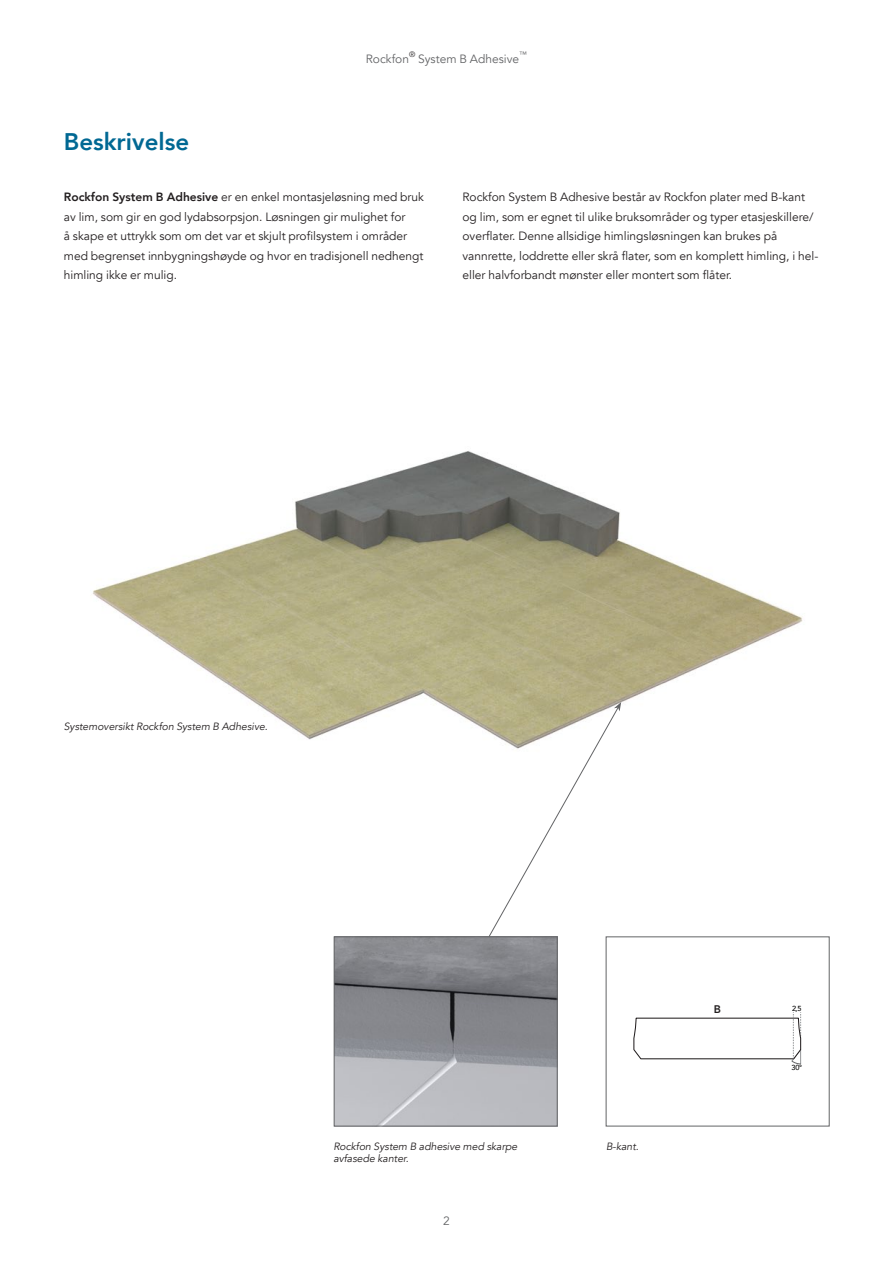
<style>
.page{position:relative;width:893px;height:1263px;background:#fff}
.page>*{position:absolute;margin:0;border:0;box-sizing:border-box;transform-origin:0 0}
.t1{font:800 24px "Avenir";color:#006893}
.t2{font:12px/19.5px "Avenir";color:#231f20}
.t3{font:12px "Avenir";color:#636466}
.t4{font:800 10.95px "Avenir";color:#231f20}
.t5{font:italic 10.5px "Avenir";color:#231f20}
.t6{font:7.8px "Avenir";color:#231f20}
.t7{font:7.8px "Avenir";color:#636466}
.t8{font:500 7.35px "Avenir";color:#000}
.s1{font-weight:800}
</style>
<div class="page">
<img style="left:93px;top:451px;width:737px;height:596px">
<img style="left:336px;top:939px;width:219px;height:185px">
<div style="left:334px;top:937px;width:223px;height:189px;border:1px solid #636466"></div>
<svg style="left:489px;top:702px;width:132px;height:235px"></svg>
<svg style="left:633px;top:1012px;width:169px;height:52px"></svg>
<h1 class="t1" style="left:64px;top:123px;width:127px">Beskrivelse</h1>
<p class="t3" style="left:366px;top:52px;width:45px">Rockfon</p>
<p class="t6" style="left:409px;top:50px;width:8px">®</p>
<p class="t3" style="left:418px;top:52px;width:103px">System B Adhesive</p>
<p class="t7" style="left:519px;top:50px;width:9px">™</p>
<p class="t2" style="left:64px;top:188px;width:362px"><span class="s1">Rockfon System B Adhesive</span> er en enkel montasjeløsning med bruk av lim, som gir en god lydabsorpsjon. Løsningen gir mulighet for<br>å skape et uttrykk som om det var et skjult profilsystem i områder med begrenset innbygningshøyde og hvor en tradisjonell nedhengt himling ikke er mulig.</p>
<p class="t2" style="left:462px;top:188px;width:358px">Rockfon System B Adhesive består av Rockfon plater med B-kant og lim, som er egnet til ulike bruksområder og typer etasjeskillere/ overflater. Denne allsidige himlingsløsningen kan brukes på vannrette, loddrette eller skrå flater, som en komplett himling, i hel&shy;eller halvforbandt mønster eller montert som flåter.</p>
<p class="t5" style="left:64px;top:720px;width:206px">Systemoversikt Rockfon System B Adhesive.</p>
<p class="t5" style="left:333px;top:1139px;width:186px">Rockfon System B adhesive med skarpe</p>
<p class="t5" style="left:606px;top:1139px;width:34px">B-kant.</p>
<p class="t5" style="left:333px;top:1152px;width:77px">avfasede kanter.</p>
<p class="t3" style="left:443px;top:1213px;width:8px">2</p>
<p class="t4" style="left:714px;top:1000px;width:9px">B</p>
<p class="t8" style="left:792px;top:1002px;width:11px">2,5</p>
<p class="t8" style="left:791px;top:1061px;width:12px">30°</p>
</div>
